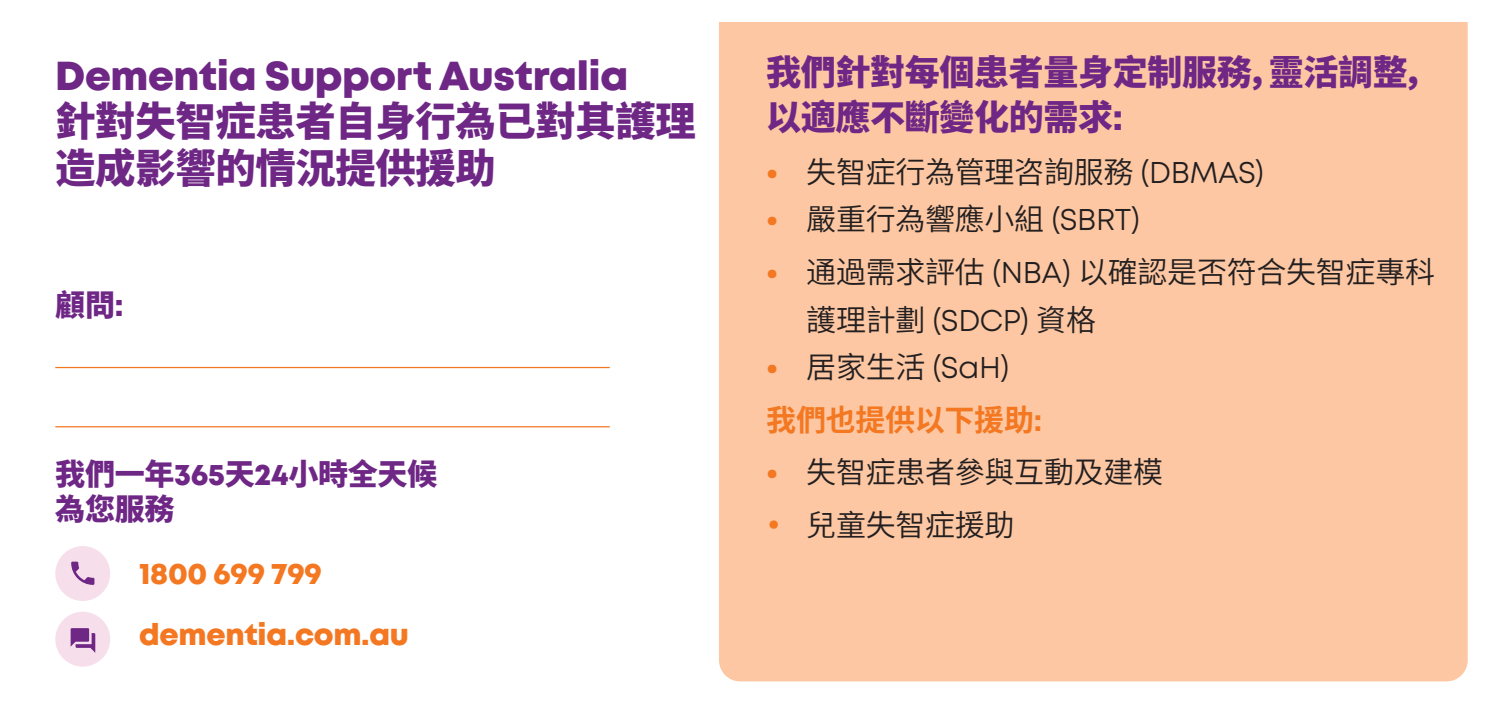
<style>
.page{position:relative;width:1489px;height:702px;background:#fff}
.page>*{position:absolute;margin:0;border:0;box-sizing:border-box;transform-origin:0 0}
.t1{font:800 40.5px/46.5px "Source Han Sans CN";letter-spacing:-.01em;color:#6f2786}
.t2{font:800 40.5px "Mont";letter-spacing:-.01em;color:#6f2786}
.SG_Cover_Headline_DSA_Purple{font:800 35px/45px "Source Han Sans CN";letter-spacing:-.01em;color:#6f2786}
.SG_Cover_Headline_DSA_Purple-2{font:30px/47.5px "Source Han Sans CN";letter-spacing:-.01em;color:#231f20}
.SG_Cover_Headline_DSA_Purple-3{font:800 30px "Mont";letter-spacing:-.01em;color:#f47721}
.SG_Cover_Headline_DSA_Purple-4{font:800 30px/35px "Source Han Sans CN";letter-spacing:-.01em;color:#6f2786}
.SG_Cover_Headline_DSA_Purple-5{font:30px "Mont";color:#231f20}
.SG_Cover_Headline_DSA_Purple-6{font:700 30px "Source Han Sans CN";letter-spacing:-.01em;color:#f47721}
.s1{font-family:"Mont"}
.s2{font-family:"Mont";font-weight:800;color:#f47721}
.s3{font-weight:800;color:#f47721}
.s4{font-family:"Source Han Sans CN"}
</style>
<div class="page">
<div style="left:719px;top:22px;width:748px;height:659px;background:#fcc7a2"></div>
<div style="left:55px;top:546px;width:55px;height:55px;background:#f6dfeb;border-radius:50%"></div>
<svg style="left:71px;top:561px;width:23px;height:24px"></svg>
<div style="left:55px;top:611px;width:55px;height:55px;background:#f6dfeb;border-radius:50%"></div>
<svg style="left:71px;top:628px;width:24px;height:24px"></svg>
<hr style="left:55px;top:367px;width:554px;height:1px;background:#f47721">
<hr style="left:55px;top:426px;width:554px;height:1px;background:#f47721">
<p class="t2" style="left:55px;top:49px;width:574px">Dementia Support Australia</p>
<p class="t1" style="left:55px;top:99px;width:642px">針對失智症患者自身行為已對其護理造成影響的情況提供援助</p>
<p class="SG_Cover_Headline_DSA_Purple-4" style="left:55px;top:288px;width:70px">顧問<span class="s1">:</span></p>
<p class="SG_Cover_Headline_DSA_Purple-4" style="left:55px;top:457px;width:383px">我們一年<span class="s1">365</span>天<span class="s1">24</span>小時全天候為您服務</p>
<p class="SG_Cover_Headline_DSA_Purple-3" style="left:139px;top:553px;width:184px">1800 699 799</p>
<p class="SG_Cover_Headline_DSA_Purple-3" style="left:139px;top:614px;width:271px">dementia.com.au</p>
<p class="SG_Cover_Headline_DSA_Purple" style="left:766px;top:51px;width:672px">我們針對每個患者量身定制服務，靈活調整，以適應不斷變化的需求<span class="s1">:</span></p>
<p class="SG_Cover_Headline_DSA_Purple-2" style="left:766px;top:149px;width:499px"><span class="s2">•</span> 失智症行為管理咨詢服務 <span class="s1">(DBMAS)</span></p>
<p class="SG_Cover_Headline_DSA_Purple-2" style="left:766px;top:196px;width:375px"><span class="s2">•</span> 嚴重行為響應小組 <span class="s1">(SBRT)</span></p>
<p class="SG_Cover_Headline_DSA_Purple-2" style="left:806px;top:249px;width:630px;text-indent:-40px"><span class="s2">•</span> 通過需求評估 <span class="s1">(NBA)</span> 以確認是否符合失智症專科護理計劃 <span class="s1">(SDCP)</span> 資格</p>
<p class="SG_Cover_Headline_DSA_Purple-5" style="left:766px;top:348px;width:244px"><span class="s3">•</span> <span class="s4">居家生活</span> (SaH)</p>
<p class="SG_Cover_Headline_DSA_Purple-6" style="left:766px;top:402px;width:277px">我們也提供以下援助<span class="s1">:</span></p>
<p class="SG_Cover_Headline_DSA_Purple-2" style="left:766px;top:449px;width:398px"><span class="s2">•</span> 失智症患者參與互動及建模</p>
<p class="SG_Cover_Headline_DSA_Purple-2" style="left:758px;top:501px;width:257px"><span class="s3">•</span> 兒童失智症援助</p>
</div>
